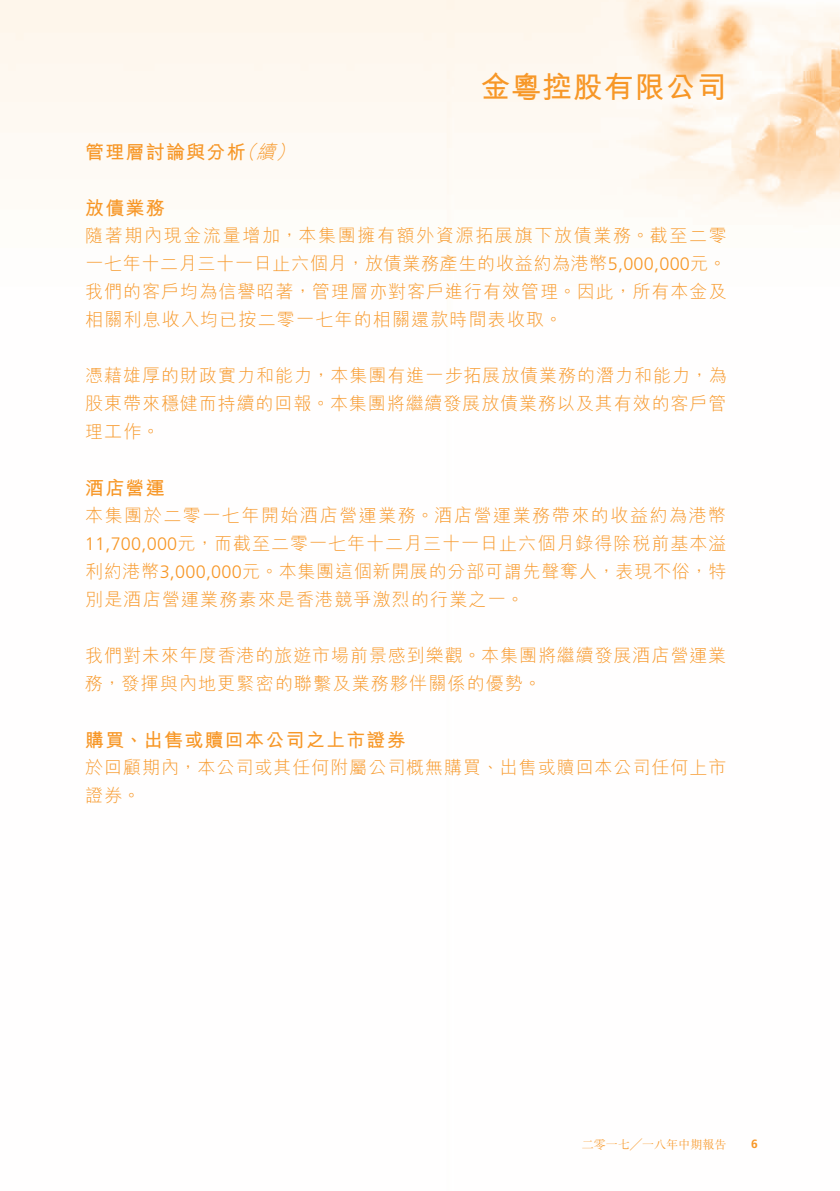
<style>
.page{position:relative;width:840px;height:1191px;background:#fff}
.page>*{position:absolute;margin:0;border:0;box-sizing:border-box;transform-origin:0 0}
.t1{font:700 30px "M Hei HK";letter-spacing:.03em;color:#f79727}
.t2{font:700 19px "M Hei HK";letter-spacing:.065em;color:#f79727}
.t3{font:italic 300 19px "M Hei HK";color:#f79727}
.t4{font:300 18px/28px "M Hei HK";letter-spacing:.055em;color:#f79727;text-align:justify}
.t5{font:300 12px "M Sung HK";letter-spacing:.005em;color:#f79727}
.t6{font:700 12px "Frutiger LT Std";color:#f79727}
.s1{font-family:"Frutiger LT Std"}
</style>
<div class="page">
<img style="left:0;top:0;width:839px;height:213px">
<h1 class="t1" style="left:480px;top:66px;width:247px">金粵控股有限公司</h1>
<p class="t3" style="left:256px;top:138px;width:27px">續</p>
<p class="t3" style="left:237px;top:138px;width:27px">（</p>
<p class="t3" style="left:275px;top:138px;width:27px">(</p>
<p class="t2" style="left:85px;top:138px;width:162px">管理層討論與分析</p>
<p class="t2" style="left:85px;top:194px;width:81px">放債業務</p>
<p class="t4" style="left:85px;top:221px;width:642px">隨著期內現金流量增加，本集團擁有額外資源拓展旗下放債業務。截至二零一七年十二月三十一日止六個月，放債業務產生的收益約為港幣<span class="s1">5,000,000</span>元。我們的客戶均為信譽昭著，管理層亦對客戶進行有效管理。因此，所有本金及相關利息收入均已按二零一七年的相關還款時間表收取。</p>
<p class="t4" style="left:85px;top:361px;width:642px">憑藉雄厚的財政實力和能力，本集團有進一步拓展放債業務的潛力和能力，為股東帶來穩健而持續的回報。本集團將繼續發展放債業務以及其有效的客戶管理工作。</p>
<p class="t2" style="left:85px;top:474px;width:81px">酒店營運</p>
<p class="t4" style="left:85px;top:501px;width:642px">本集團於二零一七年開始酒店營運業務。酒店營運業務帶來的收益約為港幣<span class="s1">11,700,000</span>元，而截至二零一七年十二月三十一日止六個月錄得除稅前基本溢利約港幣<span class="s1">3,000,000</span>元。本集團這個新開展的分部可謂先聲奪人，表現不俗，特別是酒店營運業務素來是香港競爭激烈的行業之一。</p>
<p class="t4" style="left:85px;top:641px;width:642px">我們對未來年度香港的旅遊市場前景感到樂觀。本集團將繼續發展酒店營運業務，發揮與內地更緊密的聯繫及業務夥伴關係的優勢。</p>
<p class="t2" style="left:85px;top:726px;width:322px">購買、出售或贖回本公司之上市證券</p>
<p class="t4" style="left:85px;top:753px;width:642px">於回顧期內，本公司或其任何附屬公司概無購買、出售或贖回本公司任何上市證券。</p>
<p class="t5" style="left:581px;top:1135px;width:146px">二零一七╱一八年中期報告</p>
<p class="t6" style="left:750px;top:1136px;width:8px">6</p>
</div>
